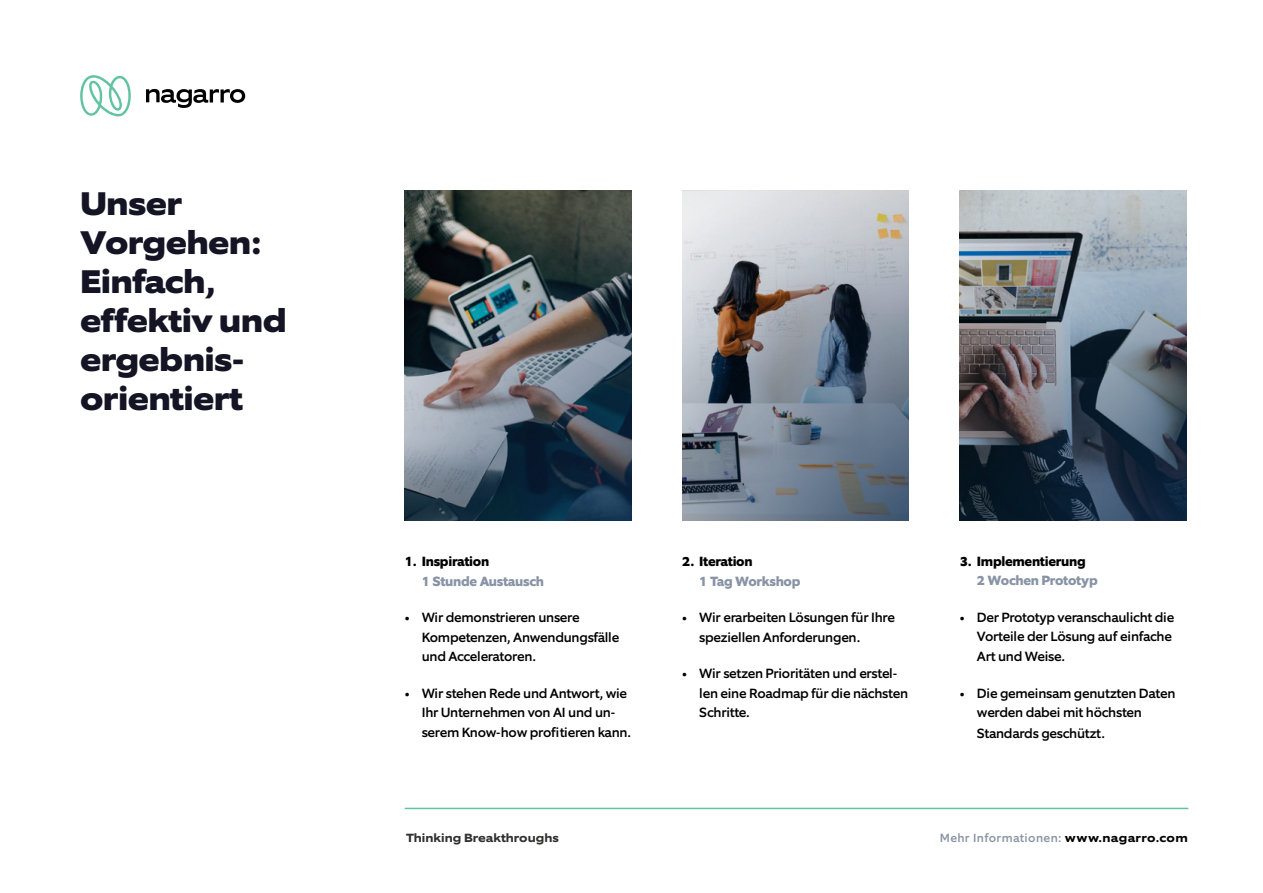
<style>
.page{position:relative;width:1263px;height:893px;background:#fff}
.page>*{position:absolute;margin:0;border:0;box-sizing:border-box;transform-origin:0 0}
.t1{font:800 33px/39px "Equip Extended";letter-spacing:-.02em;color:#151425}
.t2{font:500 13.5px/19.5px "Equip";letter-spacing:-.02em;color:#000}
.t3{font:800 13.5px "Equip";letter-spacing:-.02em;color:#8893a5}
.t4{font:800 13.5px "Equip";letter-spacing:-.02em;color:#000}
.t5{font:500 12px "Equip";letter-spacing:.03em;color:#8893a5}
.t6{font:700 12px "Equip Extended";color:#30302f}
.s1{font-family:"Equip Extended";font-weight:700;color:#000}
</style>
<div class="page">
<svg style="left:146px;top:89px;width:99px;height:19px"></svg>
<svg style="left:80px;top:75px;width:51px;height:41px"></svg>
<img style="left:960px;top:190px;width:226px;height:331px">
<img style="left:405px;top:190px;width:226px;height:331px">
<hr style="left:405px;top:808px;width:783px;height:1px;background:#62c3a3">
<img style="left:682px;top:190px;width:226px;height:331px">
<h1 class="t1" style="left:80px;top:184px;width:208px">Unser<br>Vorgehen:<br>Einfach, effektiv und ergebnis&shy;orientiert</h1>
<p class="t4" style="left:405px;top:553px;width:86px">1. Inspiration</p>
<p class="t3" style="left:422px;top:572px;width:124px">1 Stunde Austausch</p>
<p class="t2" style="left:422px;top:608px;width:199px;text-indent:-17px">• Wir demonstrieren unsere<br>Kompetenzen, Anwendungsfälle und Acceleratoren.</p>
<p class="t2" style="left:422px;top:683px;width:211px;text-indent:-17px">• Wir stehen Rede und Antwort, wie<br>Ihr Unternehmen von AI und un&shy;serem Know-how profitieren kann.</p>
<p class="t4" style="left:682px;top:553px;width:72px">2. Iteration</p>
<p class="t3" style="left:699px;top:572px;width:103px">1 Tag Workshop</p>
<p class="t2" style="left:699px;top:608px;width:197px;text-indent:-17px">• Wir erarbeiten Lösungen für Ihre speziellen Anforderungen.</p>
<p class="t2" style="left:699px;top:664px;width:210px;text-indent:-17px">• Wir setzen Prioritäten und erstel&shy;len eine Roadmap für die nächsten<br>Schritte.</p>
<p class="t4" style="left:960px;top:553px;width:127px">3. Implementierung</p>
<p class="t3" style="left:977px;top:572px;width:122px">2 Wochen Prototyp</p>
<p class="t2" style="left:977px;top:608px;width:199px;text-indent:-17px">• Der Prototyp veranschaulicht die<br>Vorteile der Lösung auf einfache<br>Art und Weise.</p>
<p class="t2" style="left:977px;top:683px;width:200px;text-indent:-17px">• Die gemeinsam genutzten Daten werden dabei mit höchsten</p>
<p class="t2" style="left:977px;top:724px;width:129px">Standards geschützt.</p>
<p class="t6" style="left:406px;top:830px;width:154px">Thinking Breakthroughs</p>
<p class="t5" style="left:940px;top:830px;width:250px">Mehr Informationen: <span class="s1">www.nagarro.com</span></p>
</div>
